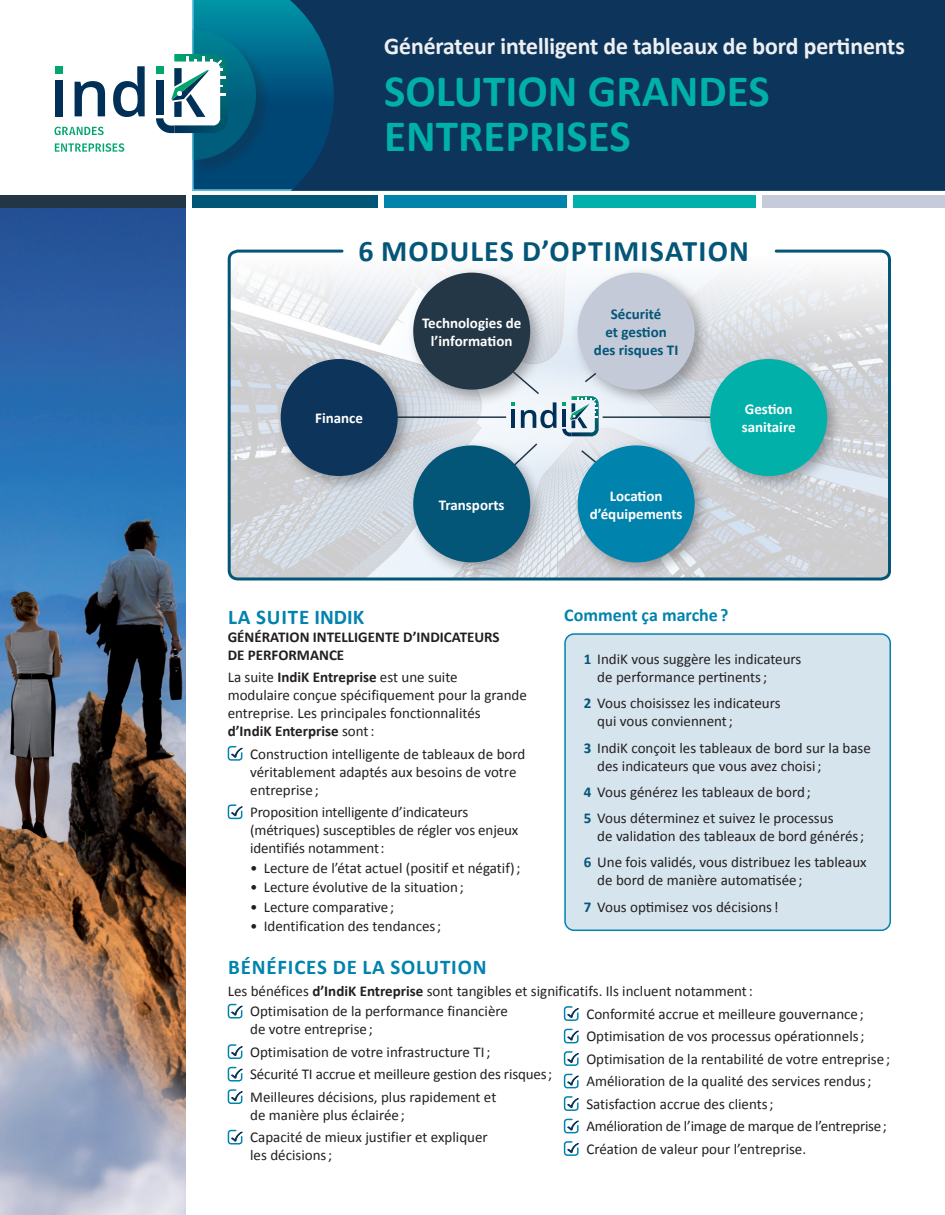
<style>
.page{position:relative;width:945px;height:1215px;background:#fff}
.page>*{position:absolute;margin:0;border:0;box-sizing:border-box;transform-origin:0 0}
.t1{font:700 45px/45px "Calibri";color:#00b0a9}
.t2{font:700 30px "Calibri";letter-spacing:.035em;color:#045678}
.t3{font:700 24px "Calibri";color:#edeff0}
.t4{font:700 21px "Calibri";letter-spacing:.04em;color:#0083ad}
.t5{font:700 18px "Calibri";color:#0083ad}
.t6{font:15px/18px "Calibri";color:#231f20}
.t7{font:700 15px/18px "Calibri";color:#fff;text-align:center}
.t8{font:700 15px/18px "Calibri";color:#231f20}
.t9{font:700 15px/18px "Calibri";color:#045678;text-align:center}
.s1{font-weight:700;color:#045678}
.s2{font-weight:700}
</style>
<div class="page">
<img style="left:0;top:208px;width:185px;height:1007px">
<img style="left:229px;top:251px;width:661px;height:326px">
<div style="left:228px;top:250px;width:663px;height:331px;border:3px solid #045678;border-radius:9px"></div>
<svg style="left:405px;top:365px;width:301px;height:105px"></svg>
<svg style="left:192px;top:0;width:65px;height:191px;background:#067997"></svg>
<div style="left:0;top:196px;width:185px;height:12px;background:#223645"></div>
<div style="left:384px;top:196px;width:182px;height:12px;background:#0084ac"></div>
<div style="left:573px;top:196px;width:183px;height:12px;background:#00b0aa"></div>
<div style="left:763px;top:196px;width:182px;height:12px;background:#c5cbda"></div>
<div style="left:192px;top:196px;width:185px;height:12px;background:#015678"></div>
<svg style="left:257px;top:0;width:688px;height:191px;background:#0c375d"></svg>
<div style="left:194px;top:32px;width:77px;height:143px;background:#231f20;opacity:.75"></div>
<hr style="left:603px;top:416px;width:170px;height:2px;background:#233746">
<hr style="left:332px;top:416px;width:174px;height:2px;background:#233746">
<div style="left:571px;top:266px;width:140px;height:140px;background:#231f20;opacity:.35"></div>
<div style="left:578px;top:273px;width:117px;height:117px;background:#c5cad8;border-radius:50%"></div>
<div style="left:704px;top:353px;width:140px;height:140px;background:#231f20;opacity:.35"></div>
<div style="left:710px;top:359px;width:117px;height:117px;background:#00b0a9;border-radius:50%"></div>
<div style="left:571px;top:439px;width:140px;height:140px;background:#231f20;opacity:.35"></div>
<div style="left:578px;top:445px;width:117px;height:117px;background:#0083ad;border-radius:50%"></div>
<div style="left:407px;top:439px;width:140px;height:140px;background:#231f20;opacity:.35"></div>
<div style="left:413px;top:445px;width:117px;height:117px;background:#045678;border-radius:50%"></div>
<div style="left:274px;top:353px;width:140px;height:140px;background:#231f20;opacity:.35"></div>
<div style="left:281px;top:359px;width:117px;height:117px;background:#0d345a;border-radius:50%"></div>
<div style="left:407px;top:266px;width:140px;height:140px;background:#231f20;opacity:.35"></div>
<div style="left:413px;top:273px;width:117px;height:117px;background:#233746;border-radius:50%"></div>
<hr style="left:511px;top:409px;width:4px;height:19px;background:#003058">
<svg style="left:521px;top:402px;width:35px;height:26px"></svg>
<svg style="left:511px;top:402px;width:4px;height:4px"></svg>
<svg style="left:562px;top:396px;width:37px;height:40px"></svg>
<svg style="left:227px;top:745px;width:16px;height:16px"></svg>
<svg style="left:227px;top:804px;width:16px;height:16px"></svg>
<svg style="left:227px;top:1003px;width:16px;height:16px"></svg>
<svg style="left:227px;top:1044px;width:16px;height:15px"></svg>
<svg style="left:227px;top:1066px;width:16px;height:16px"></svg>
<svg style="left:227px;top:1089px;width:16px;height:15px"></svg>
<svg style="left:227px;top:1129px;width:16px;height:16px"></svg>
<svg style="left:563px;top:1006px;width:16px;height:15px"></svg>
<svg style="left:563px;top:1028px;width:16px;height:16px"></svg>
<svg style="left:563px;top:1051px;width:16px;height:15px"></svg>
<svg style="left:563px;top:1073px;width:16px;height:16px"></svg>
<svg style="left:563px;top:1096px;width:16px;height:15px"></svg>
<svg style="left:563px;top:1118px;width:16px;height:16px"></svg>
<svg style="left:563px;top:1141px;width:16px;height:15px"></svg>
<div style="left:565px;top:634px;width:325px;height:296px;background:#d6e4ee;border-radius:9px"></div>
<div style="left:564px;top:633px;width:327px;height:298px;border:2px solid #0083ad;border-radius:9px"></div>
<svg style="left:55px;top:143px;width:69px;height:9px"></svg>
<svg style="left:55px;top:127px;width:49px;height:8px"></svg>
<div style="left:56px;top:80px;width:7px;height:36px;background:#003058"></div>
<svg style="left:75px;top:81px;width:30px;height:35px"></svg>
<svg style="left:113px;top:66px;width:32px;height:51px"></svg>
<div style="left:55px;top:66px;width:8px;height:8px;background:#00a66e"></div>
<svg style="left:156px;top:30px;width:100px;height:130px"></svg>
<p class="t3" style="left:384px;top:31px;width:523px">Générateur intelligent de tableaux de bord pertinents</p>
<p class="t1" style="left:384px;top:68px;width:387px">SOLUTION GRANDES<br>ENTREPRISES</p>
<p class="t2" style="left:358px;top:231px;width:392px">6 MODULES D’OPTIMISATION</p>
<p class="t7" style="left:315px;top:409px;width:49px">Finance</p>
<p class="t7" style="left:422px;top:314px;width:101px">Technologies de l’information</p>
<p class="t7" style="left:439px;top:496px;width:67px">Transports</p>
<p class="t9" style="left:594px;top:305px;width:86px">Sécurité<br>et gestion des risques TI</p>
<p class="t7" style="left:590px;top:487px;width:94px">Location d’équipements</p>
<p class="t7" style="left:742px;top:400px;width:55px;text-align:left">Gestion sanitaire</p>
<p class="t5" style="left:564px;top:604px;width:166px">Comment ça marche ?</p>
<p class="t6" style="left:597px;top:650px;width:206px;text-indent:-14px"><span class="s1">1</span> IndiK vous suggère les indicateurs de performance pertinents ;</p>
<p class="t6" style="left:597px;top:694px;width:185px;text-indent:-14px"><span class="s1">2</span> Vous choisissez les indicateurs qui vous conviennent ;</p>
<p class="t6" style="left:597px;top:739px;width:275px;text-indent:-14px"><span class="s1">3</span> IndiK conçoit les tableaux de bord sur la base des indicateurs que vous avez choisi ;</p>
<p class="t6" style="left:584px;top:783px;width:229px"><span class="s1">4</span> Vous générez les tableaux de bord ;</p>
<p class="t6" style="left:597px;top:809px;width:269px;text-indent:-14px"><span class="s1">5</span> Vous déterminez et suivez le processus<br>de validation des tableaux de bord générés ;</p>
<p class="t6" style="left:597px;top:853px;width:271px;text-indent:-14px"><span class="s1">6</span> Une fois validés, vous distribuez les tableaux de bord de manière automatisée ;</p>
<p class="t6" style="left:584px;top:898px;width:197px"><span class="s1">7</span> Vous optimisez vos décisions !</p>
<p class="t4" style="left:228px;top:603px;width:138px">LA SUITE INDIK</p>
<p class="t8" style="left:228px;top:628px;width:273px">GÉNÉRATION INTELLIGENTE D’INDICATEURS<br>DE PERFORMANCE</p>
<p class="t6" style="left:228px;top:668px;width:301px">La suite <span class="s2">IndiK Entreprise</span> est une suite<br>modulaire conçue spécifiquement pour la grande entreprise. Les principales fonctionnalités <span class="s2">d’IndiK Enterprise</span> sont :</p>
<p class="t6" style="left:250px;top:745px;width:277px">Construction intelligente de tableaux de bord véritablement adaptés aux besoins de votre entreprise ;</p>
<p class="t6" style="left:250px;top:803px;width:270px">Proposition intelligente d’indicateurs (métriques) susceptibles de régler vos enjeux identifiés notamment :</p>
<p class="t6" style="left:250px;top:859px;width:272px">• Lecture de l’état actuel (positif et négatif) ;</p>
<p class="t6" style="left:250px;top:878px;width:215px">• Lecture évolutive de la situation ;</p>
<p class="t6" style="left:250px;top:898px;width:146px">• Lecture comparative ;</p>
<p class="t6" style="left:250px;top:917px;width:193px">• Identification des tendances ;</p>
<p class="t4" style="left:228px;top:953px;width:260px">BÉNÉFICES DE LA SOLUTION</p>
<p class="t6" style="left:228px;top:982px;width:527px">Les bénéfices <span class="s2">d’IndiK Entreprise</span> sont tangibles et significatifs. Ils incluent notamment :</p>
<p class="t6" style="left:250px;top:1002px;width:259px">Optimisation de la performance financière de votre entreprise ;</p>
<p class="t6" style="left:250px;top:1043px;width:242px">Optimisation de votre infrastructure TI ;</p>
<p class="t6" style="left:250px;top:1065px;width:304px">Sécurité TI accrue et meilleure gestion des risques ;</p>
<p class="t6" style="left:250px;top:1088px;width:248px">Meilleures décisions, plus rapidement et de manière plus éclairée ;</p>
<p class="t6" style="left:250px;top:1128px;width:239px">Capacité de mieux justifier et expliquer les décisions ;</p>
<p class="t6" style="left:586px;top:1005px;width:279px">Conformité accrue et meilleure gouvernance ;</p>
<p class="t6" style="left:586px;top:1027px;width:280px">Optimisation de vos processus opérationnels ;</p>
<p class="t6" style="left:586px;top:1050px;width:305px">Optimisation de la rentabilité de votre entreprise ;</p>
<p class="t6" style="left:586px;top:1072px;width:287px">Amélioration de la qualité des services rendus ;</p>
<p class="t6" style="left:586px;top:1095px;width:189px">Satisfaction accrue des clients ;</p>
<p class="t6" style="left:586px;top:1117px;width:302px">Amélioration de l’image de marque de l’entreprise ;</p>
<p class="t6" style="left:586px;top:1140px;width:221px">Création de valeur pour l’entreprise.</p>
</div>
